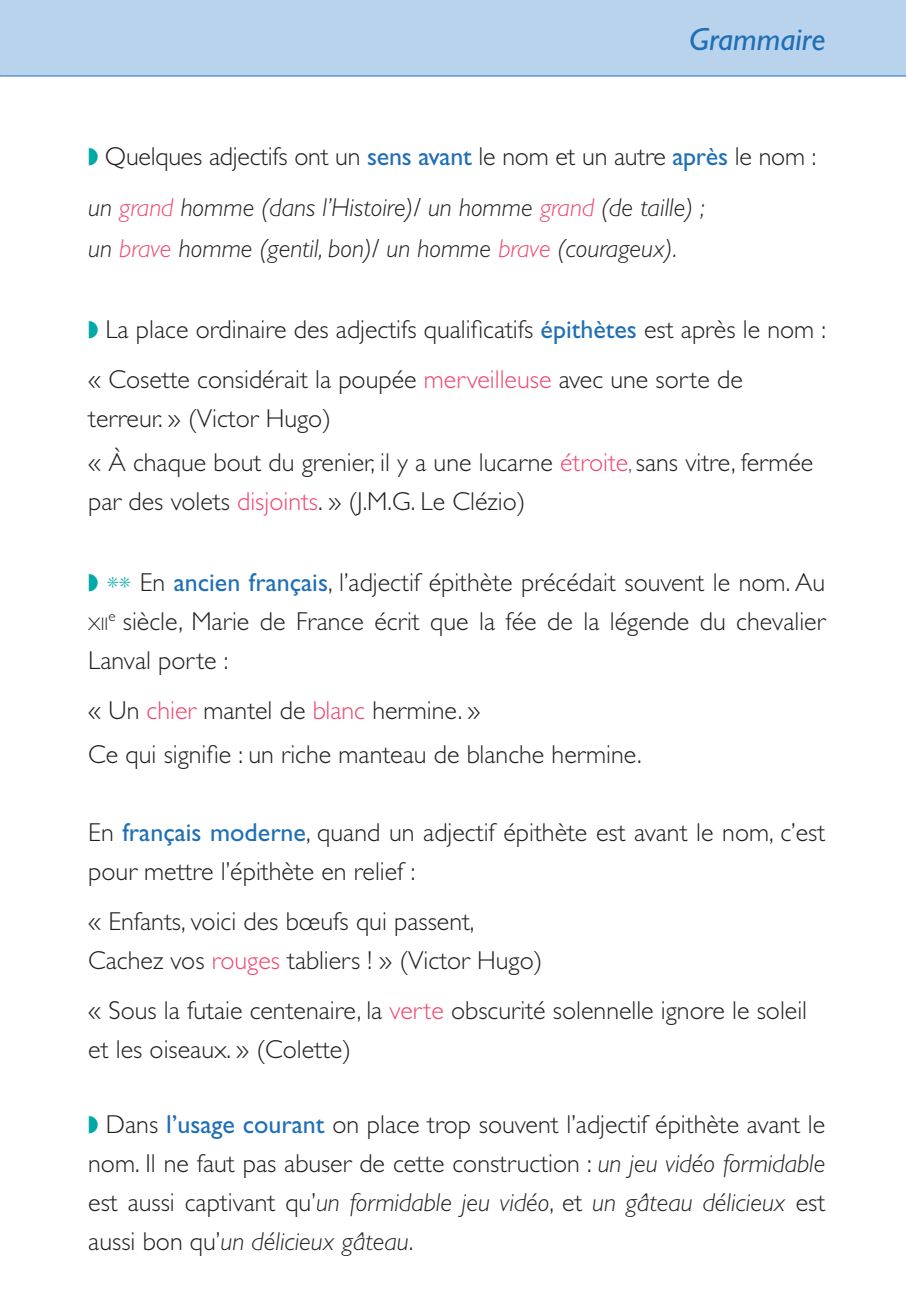
<style>
.page{position:relative;width:906px;height:1303px;background:#fff}
.page>*{position:absolute;margin:0;border:0;box-sizing:border-box;transform-origin:0 0}
.t1{font:italic 32px "Gill Sans";color:#206fb6}
.t2{font:300 26px/38.8px "Gill Sans";color:#231f20}
.t3{font:italic 300 26px "Gill Sans";color:#231f20}
.t4{font:300 18.2px "Gill Sans";color:#231f20}
.s1{color:#00a9a5}
.s2{font-weight:400;color:#206fb6}
.s3{font-style:italic}
.s4{font-style:italic;color:#ef486f}
.s5{color:#ef486f}
.s6{font-size:20px;color:#50237f}
</style>
<div class="page">
<hr style="left:0;top:0;width:3px;height:76px;background:#b9d3ed">
<div style="left:3px;top:0;width:903px;height:76px;background:#b9d3ed"></div>
<hr style="left:3px;top:75px;width:903px;height:1px;background:#206fb6">
<p class="t1" style="left:689px;top:21px;width:137px">Grammaire</p>
<p class="t2" style="left:88px;top:132px;width:730px;line-height:50.2px"><span class="s1">◗</span> Quelques adjectifs ont un <span class="s2">sens avant</span> le nom et un autre <span class="s2">après</span> le nom : <span class="s3">un</span> <span class="s4">grand</span> <span class="s3">homme (dans l’Histoire)/ un homme</span> <span class="s4">grand</span> <span class="s3">(de taille) ;</span></p>
<p class="t3" style="left:88px;top:234px;width:590px">un <span class="s5">brave</span> homme (gentil, bon)/ un homme <span class="s5">brave</span> (courageux).</p>
<p class="t2" style="left:88px;top:304px;width:739px;line-height:50.2px"><span class="s1">◗</span> La place ordinaire des adjectifs qualificatifs <span class="s2">épithètes</span> est après le nom : « Cosette considérait la poupée <span class="s5">merveilleuse</span> avec une sorte de</p>
<p class="t2" style="left:88px;top:396px;width:727px;line-height:44.6px">terreur. » (Victor Hugo)<br>« À chaque bout du grenier, il y a une lucarne <span class="s5">étroite</span><span class="s6">,</span> sans vitre, fermée</p>
<p class="t2" style="left:88px;top:482px;width:439px">par des volets <span class="s5">disjoints</span>. » (J.M.G. Le Clézio)</p>
<p class="t2" style="left:88px;top:563px;width:738px"><span class="s1">◗ **</span> En <span class="s2">ancien français</span>, l’adjectif épithète précédait souvent le nom. Au</p>
<p class="t4" style="left:88px;top:613px;width:22px">xii</p>
<p class="t2" style="left:88px;top:601px;width:739px;text-indent:20px"><sup>e</sup> siècle, Marie de France écrit que la fée de la légende du chevalier<br>Lanval porte :</p>
<p class="t2" style="left:88px;top:688px;width:555px;line-height:44.6px">« Un <span class="s5">chier</span> mantel de <span class="s5">blanc</span> hermine. »<br>Ce qui signifie : un riche manteau de blanche hermine.</p>
<p class="t2" style="left:88px;top:813px;width:739px">En <span class="s2">français moderne</span>, quand un adjectif épithète est avant le nom, c’est pour mettre l’épithète en relief :</p>
<p class="t2" style="left:88px;top:902px;width:456px">« Enfants, voici des bœufs qui passent,<br>Cachez vos <span class="s5">rouges</span> tabliers ! » (Victor Hugo)</p>
<p class="t2" style="left:88px;top:991px;width:720px">« Sous la futaie centenaire, la <span class="s5">verte</span> obscurité solennelle ignore le soleil et les oiseaux. » (Colette)</p>
<p class="t2" style="left:88px;top:1105px;width:739px;text-align:justify"><span class="s1">◗</span> Dans <span class="s2">l’usage courant</span> on place trop souvent l’adjectif épithète avant le nom. Il ne faut pas abuser de cette construction : <span class="s3">un jeu vidéo formidable </span>est aussi captivant qu’<span class="s3">un formidable jeu vidéo</span>, et <span class="s3">un gâteau délicieux</span> est aussi bon qu’<span class="s3">un délicieux gâteau</span>.</p>
</div>
